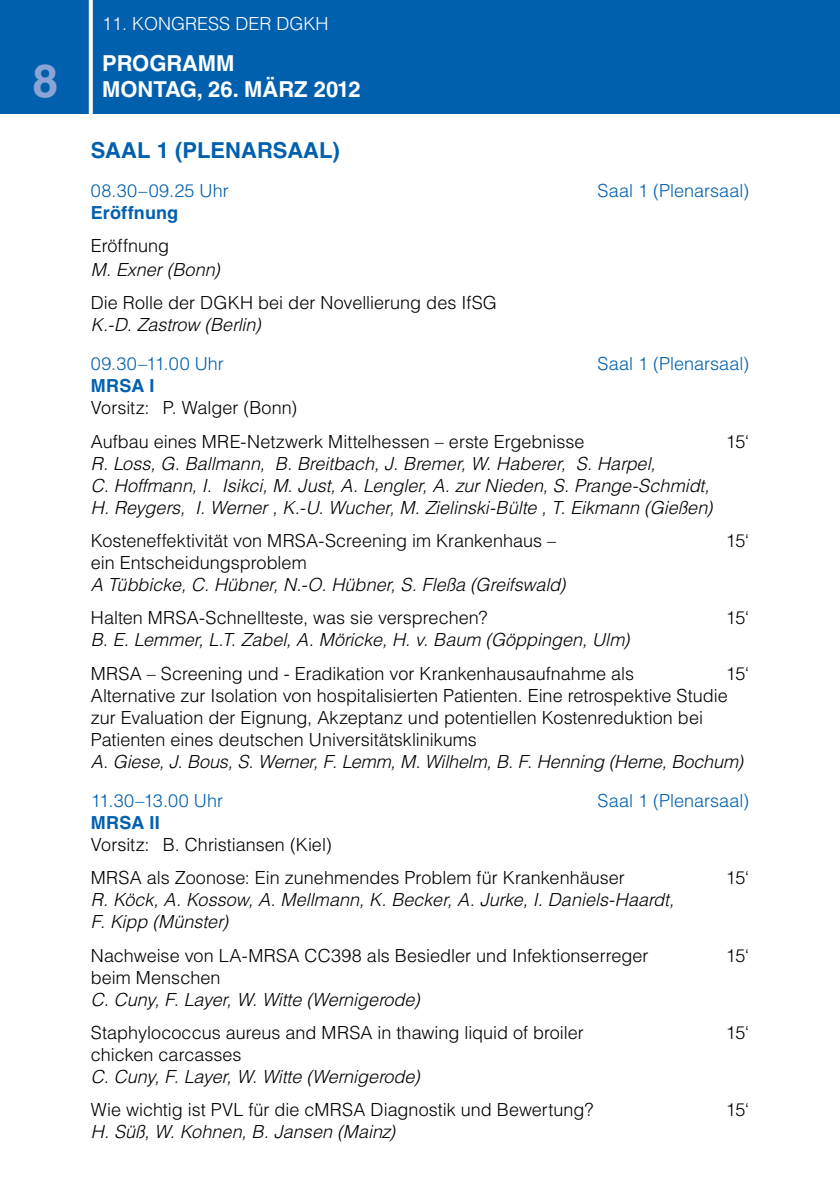
<style>
.page{position:relative;width:840px;height:1191px;background:#fff}
.page>*{position:absolute;margin:0;border:0;box-sizing:border-box;transform-origin:0 0}
.t1{font:700 46px "Helvetica LT Std";color:#8aa5d5}
.t2{font:700 22px/26px "Helvetica LT Std";color:#fff}
.t3{font:700 22px "Helvetica LT Std";color:#0060ae}
.t4{font:300 18px/22px "Helvetica LT Std";color:#000}
.t5{font:italic 300 18px/22px "Helvetica LT Std";color:#000}
.t6{font:300 18px "Helvetica LT Std";letter-spacing:.005em;color:#0060ae}
.t7{font:700 18px "Helvetica LT Std";color:#0060ae}
.t8{font:300 18px "Helvetica LT Std";color:#fff}
</style>
<div class="page">
<hr style="left:839px;top:0;width:1px;height:114px;background:#0060ae">
<div style="left:0;top:0;width:839px;height:114px;background:#0060ae"></div>
<svg style="left:89px;top:0;width:4px;height:114px"></svg>
<h1 class="t1" style="left:33px;top:53px;width:27px">8</h1>
<p class="t8" style="left:102px;top:12px;width:228px">11. KONGRESS der DGKH</p>
<p class="t2" style="left:102px;top:50px;width:260px">PROGRAMM<br>MONTAG, 26. MÄRZ 2012</p>
<p class="t3" style="left:91px;top:136px;width:250px">SAAL 1 (PLENARSAAL)</p>
<p class="t6" style="left:91px;top:179px;width:139px">08.30–09.25 Uhr</p>
<p class="t6" style="left:597px;top:179px;width:153px">Saal 1 (Plenarsaal)</p>
<p class="t7" style="left:91px;top:201px;width:89px">ERÖFFNUNG</p>
<p class="t4" style="left:91px;top:234px;width:80px">Eröffnung</p>
<p class="t5" style="left:91px;top:259px;width:131px">M. Exner (Bonn)</p>
<p class="t4" style="left:91px;top:292px;width:407px">Die Rolle der DGKH bei der Novellierung des IfSG</p>
<p class="t5" style="left:91px;top:314px;width:171px">K.-D. Zastrow (Berlin)</p>
<p class="t6" style="left:91px;top:353px;width:134px">09.30–11.00 Uhr</p>
<p class="t6" style="left:597px;top:353px;width:153px">Saal 1 (Plenarsaal)</p>
<p class="t7" style="left:91px;top:375px;width:14px">MRSA</p>
<p class="t7" style="left:149px;top:375px;width:4px">I</p>
<p class="t4" style="left:91px;top:391px;width:495px;line-height:33.4px">Vorsitz: P. Walger (Bonn)<br>Aufbau eines MRE-Netzwerk Mittelhessen – erste Ergebnisse</p>
<p class="t4" style="left:725px;top:430px;width:25px">15‘</p>
<p class="t5" style="left:91px;top:452px;width:622px">R. Loss, G. Ballmann, B. Breitbach, J. Bremer, W. Haberer, S. Harpel,<br>C. Hoffmann, I. Isikci, M. Just, A. Lengler, A. zur Nieden, S. Prange-Schmidt,<br>H. Reygers, I. Werner , K.-U. Wucher, M. Zielinski-Bülte , T. Eikmann (Gießen)</p>
<p class="t4" style="left:91px;top:529px;width:466px">Kosteneffektivität von MRSA-Screening im Krankenhaus –</p>
<p class="t4" style="left:725px;top:529px;width:25px">15‘</p>
<p class="t4" style="left:91px;top:551px;width:217px">ein Entscheidungsproblem</p>
<p class="t5" style="left:91px;top:573px;width:476px">A Tübbicke, C. Hübner, N.-O. Hübner, S. Fleßa (Greifswald)</p>
<p class="t4" style="left:91px;top:607px;width:398px">Halten MRSA-Schnellteste, was sie versprechen?</p>
<p class="t4" style="left:725px;top:607px;width:25px">15‘</p>
<p class="t5" style="left:91px;top:629px;width:540px">B. E. Lemmer, L.T. Zabel, A. Möricke, H. v. Baum (Göppingen, Ulm)</p>
<p class="t4" style="left:91px;top:662px;width:544px">MRSA – Screening und - Eradikation vor Krankenhausaufnahme als</p>
<p class="t4" style="left:91px;top:662px;width:659px;text-indent:634px">15‘ Alternative zur Isolation von hospitalisierten Patienten. Eine retrospektive Studie zur Evaluation der Eignung, Akzeptanz und potentiellen Kostenreduktion bei Patienten eines deutschen Universitätsklinikums</p>
<p class="t5" style="left:91px;top:750px;width:653px">A. Giese, J. Bous, S. Werner, F. Lemm, M. Wilhelm, B. F. Henning (Herne, Bochum)</p>
<p class="t6" style="left:91px;top:789px;width:134px">11.30–13.00 Uhr</p>
<p class="t6" style="left:597px;top:789px;width:153px">Saal 1 (Plenarsaal)</p>
<p class="t7" style="left:91px;top:811px;width:14px">MRSA</p>
<p class="t7" style="left:149px;top:811px;width:6px">II</p>
<p class="t4" style="left:91px;top:827px;width:535px;line-height:33.4px">Vorsitz: B. Christiansen (Kiel)<br>MRSA als Zoonose: Ein zunehmendes Problem für Krankenhäuser</p>
<p class="t4" style="left:725px;top:866px;width:25px">15‘</p>
<p class="t5" style="left:91px;top:888px;width:584px">R. Köck, A. Kossow, A. Mellmann, K. Becker, A. Jurke, I. Daniels-Haardt,<br>F. Kipp (Münster)</p>
<p class="t4" style="left:91px;top:944px;width:559px">Nachweise von LA-MRSA CC398 als Besiedler und Infektionserreger</p>
<p class="t4" style="left:725px;top:944px;width:25px">15‘</p>
<p class="t4" style="left:91px;top:966px;width:131px">beim Menschen</p>
<p class="t5" style="left:91px;top:988px;width:330px">C. Cuny, F. Layer, W. Witte (Wernigerode)</p>
<p class="t4" style="left:91px;top:1021px;width:494px">Staphylococcus aureus and MRSA in thawing liquid of broiler</p>
<p class="t4" style="left:725px;top:1021px;width:25px">15‘</p>
<p class="t4" style="left:91px;top:1043px;width:152px">chicken carcasses</p>
<p class="t5" style="left:91px;top:1065px;width:330px">C. Cuny, F. Layer, W. Witte (Wernigerode)</p>
<p class="t4" style="left:91px;top:1098px;width:504px">Wie wichtig ist PVL für die cMRSA Diagnostik und Bewertung?</p>
<p class="t4" style="left:725px;top:1098px;width:25px">15‘</p>
<p class="t5" style="left:91px;top:1120px;width:306px">H. Süß, W. Kohnen, B. Jansen (Mainz)</p>
</div>
